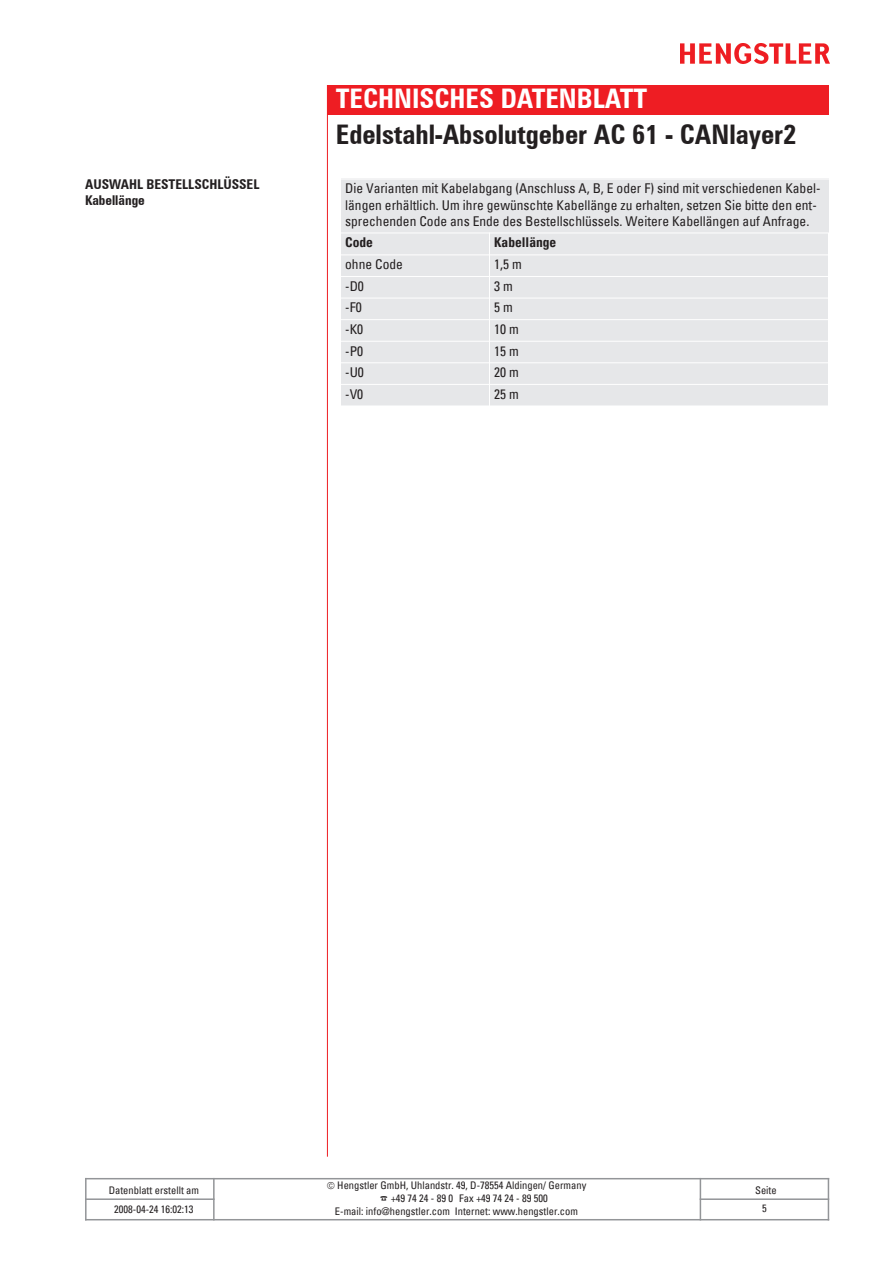
<style>
.page{position:relative;width:893px;height:1263px;background:#fff}
.page>*{position:absolute;margin:0;border:0;box-sizing:border-box;transform-origin:0 0}
.t1{font:700 condensed 27px "Zurich BT";color:#231f20}
.t2{font:700 condensed 27px "Zurich BT";color:#fff}
.t3{font:condensed 13.5px/16.2px "Univers";color:#231f20}
.t4{font:700 condensed 13.5px/16.2px "Zurich BT";color:#231f20}
.t5{font:700 condensed 13.5px "Univers";color:#231f20}
.t6{font:condensed 10.5px/19px "Univers";color:#231f20;text-align:center}
</style>
<div class="page">
<svg style="left:680px;top:63px;width:149px;height:1px"></svg>
<img style="left:680px;top:43px;width:149px;height:20px">
<hr style="left:85px;top:1178px;width:2px;height:42px;background:#939598">
<hr style="left:213px;top:1178px;width:2px;height:42px;background:#939598">
<hr style="left:700px;top:1178px;width:1px;height:42px;background:#939598">
<hr style="left:828px;top:1178px;width:1px;height:42px;background:#939598">
<hr style="left:85px;top:1178px;width:744px;height:1px;background:#939598">
<hr style="left:85px;top:1198px;width:130px;height:2px;background:#939598">
<hr style="left:700px;top:1198px;width:129px;height:2px;background:#939598">
<hr style="left:85px;top:1219px;width:744px;height:1px;background:#939598">
<div style="left:327px;top:85px;width:502px;height:30px;background:#ee1d23"></div>
<hr style="left:327px;top:85px;width:1px;height:1072px;background:#ee1d23">
<div style="left:341px;top:179px;width:487px;height:54px;background:#e6e7e9"></div>
<div style="left:341px;top:233px;width:148px;height:22px;background:#e6e7e9"></div>
<div style="left:489px;top:233px;width:339px;height:22px;background:#e6e7e9"></div>
<div style="left:341px;top:255px;width:148px;height:21px;background:#e6e7e9"></div>
<div style="left:489px;top:255px;width:339px;height:21px;background:#e6e7e9"></div>
<div style="left:341px;top:276px;width:148px;height:22px;background:#e6e7e9"></div>
<div style="left:489px;top:276px;width:339px;height:22px;background:#e6e7e9"></div>
<div style="left:341px;top:298px;width:148px;height:22px;background:#e6e7e9"></div>
<div style="left:489px;top:298px;width:339px;height:22px;background:#e6e7e9"></div>
<div style="left:341px;top:320px;width:148px;height:21px;background:#e6e7e9"></div>
<div style="left:489px;top:320px;width:339px;height:21px;background:#e6e7e9"></div>
<div style="left:341px;top:341px;width:148px;height:22px;background:#e6e7e9"></div>
<div style="left:489px;top:341px;width:339px;height:22px;background:#e6e7e9"></div>
<div style="left:341px;top:363px;width:148px;height:21px;background:#e6e7e9"></div>
<div style="left:489px;top:363px;width:339px;height:21px;background:#e6e7e9"></div>
<div style="left:341px;top:384px;width:148px;height:22px;background:#e6e7e9"></div>
<div style="left:489px;top:384px;width:339px;height:22px;background:#e6e7e9"></div>
<hr style="left:489px;top:233px;width:1px;height:173px;background:#fff">
<hr style="left:340px;top:179px;width:489px;height:1px;background:#fff">
<hr style="left:340px;top:233px;width:489px;height:1px;background:#fff">
<hr style="left:340px;top:254px;width:489px;height:1px;background:#fff">
<hr style="left:340px;top:276px;width:489px;height:1px;background:#fff">
<hr style="left:340px;top:298px;width:489px;height:1px;background:#fff">
<hr style="left:340px;top:319px;width:489px;height:1px;background:#fff">
<hr style="left:340px;top:341px;width:489px;height:1px;background:#fff">
<hr style="left:340px;top:362px;width:489px;height:1px;background:#fff">
<hr style="left:340px;top:384px;width:489px;height:1px;background:#fff">
<h1 class="t2" style="left:336px;top:82px;width:313px">TECHNISCHES DATENBLATT</h1>
<h1 class="t1" style="left:336px;top:118px;width:462px">Edelstahl-Absolutgeber AC 61 - CANlayer2</h1>
<p class="t4" style="left:85px;top:176px;width:176px">AUSWAHL BESTELLSCHLÜSSEL<br>Kabellänge</p>
<p class="t3" style="left:345px;top:180px;width:477px">Die Varianten mit Kabelabgang (Anschluss A, B, E oder F) sind mit verschiedenen Kabel&shy;längen erhältlich. Um ihre gewünschte Kabellänge zu erhalten, setzen Sie bitte den ent&shy;sprechenden Code ans Ende des Bestellschlüssels. Weitere Kabellängen auf Anfrage.</p>
<p class="t5" style="left:345px;top:234px;width:29px">Code</p>
<p class="t5" style="left:494px;top:234px;width:64px">Kabellänge</p>
<p class="t3" style="left:345px;top:256px;width:59px">ohne Code</p>
<p class="t3" style="left:494px;top:256px;width:29px">1,5 m</p>
<p class="t3" style="left:345px;top:278px;width:20px">-D0</p>
<p class="t3" style="left:494px;top:278px;width:20px">3m</p>
<p class="t3" style="left:345px;top:299px;width:18px">-F0</p>
<p class="t3" style="left:494px;top:299px;width:20px">5m</p>
<p class="t3" style="left:345px;top:321px;width:19px">-K0</p>
<p class="t3" style="left:494px;top:321px;width:26px">10 m</p>
<p class="t3" style="left:345px;top:342px;width:19px">-P0</p>
<p class="t3" style="left:494px;top:342px;width:26px">15 m</p>
<p class="t3" style="left:345px;top:364px;width:20px">-U0</p>
<p class="t3" style="left:494px;top:364px;width:26px">20 m</p>
<p class="t3" style="left:345px;top:386px;width:19px">-V0</p>
<p class="t3" style="left:494px;top:386px;width:26px">25 m</p>
<p class="t6" style="left:337px;top:1176px;width:250px">Hengstler GmbH, Uhlandstr. 49, D-78554 Aldingen/ Germany</p>
<p class="t6" style="left:380px;top:1188px;width:169px">☎ +49 74 24 - 89 0 Fax +49 74 24 - 89 500</p>
<p class="t6" style="left:335px;top:1201px;width:244px">E-mail: info@hengstler.com Internet: www.hengstler.com</p>
<p class="t6" style="left:762px;top:1199px;width:6px">5</p>
<p class="t6" style="left:109px;top:1180px;width:92px">Datenblatt erstellt am<br>2008-04-24 16:02:13</p>
<p class="t6" style="left:755px;top:1180px;width:23px">Seite</p>
</div>
